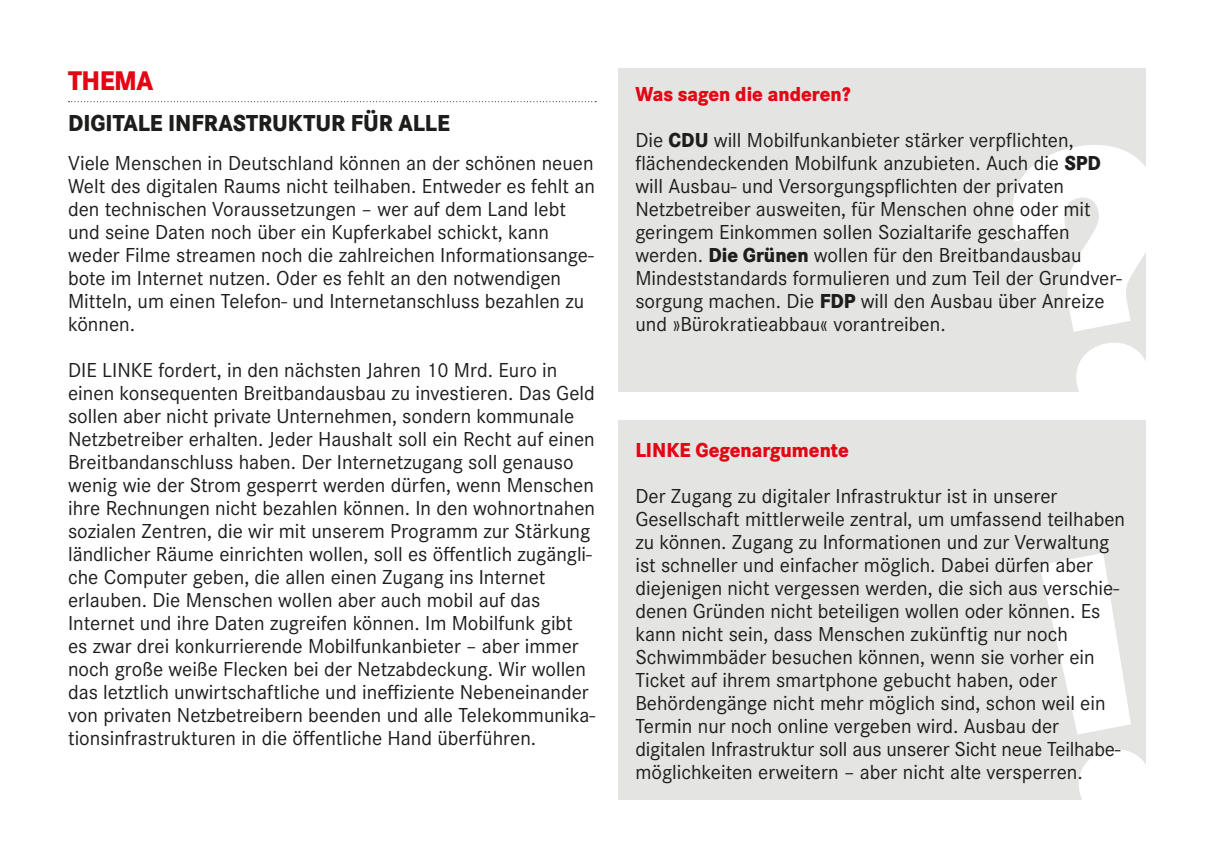
<style>
.page{position:relative;width:1214px;height:862px;background:#fff}
.page>*{position:absolute;margin:0;border:0;box-sizing:border-box;transform-origin:0 0}
.t1{font:800 28px "Corporate S";letter-spacing:-.02em;color:#e30614;scale:.9 1}
.t2{font:800 24px "Corporate S";color:#1d1d1b;scale:.9 1}
.t3{font:21px/23px "Corporate S";color:#1d1d1b}
.t4{font:800 21px "Corporate S";color:#e30614;scale:.9 1}
.s1{font-weight:800;color:#e30614}
.s2{font-weight:800}
</style>
<div class="page">
<svg style="left:69px;top:101px;width:527px;height:1px"></svg>
<div style="left:618px;top:68px;width:527px;height:324px;background:#e4e4e3"></div>
<div style="left:618px;top:420px;width:527px;height:379px;background:#e4e4e3"></div>
<svg style="left:1145px;top:133px;width:1px;height:291px"></svg>
<svg style="left:1035px;top:552px;width:111px;height:248px"></svg>
<h1 class="t1" style="left:68px;top:63px;width:96px">THEMA</h1>
<p class="t2" style="left:68px;top:108px;width:425px">DIGITALE INFRASTRUKTUR FÜR ALLE</p>
<p class="t3" style="left:68px;top:152px;width:528px">Viele Menschen in Deutschland können an der schönen neuen Welt des digitalen Raums nicht teilhaben. Entweder es fehlt an den technischen Voraussetzungen – wer auf dem Land lebt und seine Daten noch über ein Kupferkabel schickt, kann weder Filme streamen noch die zahlreichen Informationsange&shy;bote im Internet nutzen. Oder es fehlt an den notwendigen Mitteln, um einen Telefon- und Internetanschluss bezahlen zu können.</p>
<p class="t3" style="left:68px;top:359px;width:528px">DIE LINKE fordert, in den nächsten Jahren 10 Mrd. Euro in einen konsequenten Breitbandausbau zu investieren. Das Geld sollen aber nicht private Unternehmen, sondern kommunale Netzbetreiber erhalten. Jeder Haushalt soll ein Recht auf einen Breitbandanschluss haben. Der Internetzugang soll genauso wenig wie der Strom gesperrt werden dürfen, wenn Menschen ihre Rechnungen nicht bezahlen können. In den wohnortnahen sozialen Zentren, die wir mit unserem Programm zur Stärkung ländlicher Räume einrichten wollen, soll es öffentlich zugängli&shy;che Computer geben, die allen einen Zugang ins Internet erlauben. Die Menschen wollen aber auch mobil auf das Internet und ihre Daten zugreifen können. Im Mobilfunk gibt es zwar drei konkurrierende Mobilfunkanbieter – aber immer noch große weiße Flecken bei der Netzabdeckung. Wir wollen das letztlich unwirtschaftliche und ineffiziente Nebeneinander von privaten Netzbetreibern beenden und alle Telekommunika&shy;tionsinfrastrukturen in die öffentliche Hand überführen.</p>
<p class="t3" style="left:635px;top:71px;width:440px;line-height:46px"><span class="s1">Was sagen die anderen?<br></span>Die <span class="s2">CDU</span> will Mobilfunkanbieter stärker verpflichten,</p>
<p class="t3" style="left:635px;top:152px;width:488px">flächendeckenden Mobilfunk anzubieten. Auch die <span class="s2">SPD </span>will Ausbau- und Versorgungspflichten der privaten Netzbetreiber ausweiten, für Menschen ohne oder mit geringem Einkommen sollen Sozialtarife geschaffen werden. <span class="s2">Die Grünen</span> wollen für den Breitbandausbau Mindeststandards formulieren und zum Teil der Grundver&shy;sorgung machen. Die <span class="s2">FDP</span> will den Ausbau über Anreize und »Bürokratieabbau« vorantreiben.</p>
<p class="t4" style="left:635px;top:437px;width:239px">LINKE Gegenargumente</p>
<p class="t3" style="left:635px;top:484px;width:491px">Der Zugang zu digitaler Infrastruktur ist in unserer Gesellschaft mittlerweile zentral, um umfassend teilhaben zu können. Zugang zu Informationen und zur Verwaltung ist schneller und einfacher möglich. Dabei dürfen aber diejenigen nicht vergessen werden, die sich aus verschie&shy;denen Gründen nicht beteiligen wollen oder können. Es kann nicht sein, dass Menschen zukünftig nur noch Schwimmbäder besuchen können, wenn sie vorher ein Ticket auf ihrem smartphone gebucht haben, oder Behördengänge nicht mehr möglich sind, schon weil ein Termin nur noch online vergeben wird. Ausbau der digitalen Infrastruktur soll aus unserer Sicht neue Teilhabe&shy;möglichkeiten erweitern – aber nicht alte versperren.</p>
</div>
